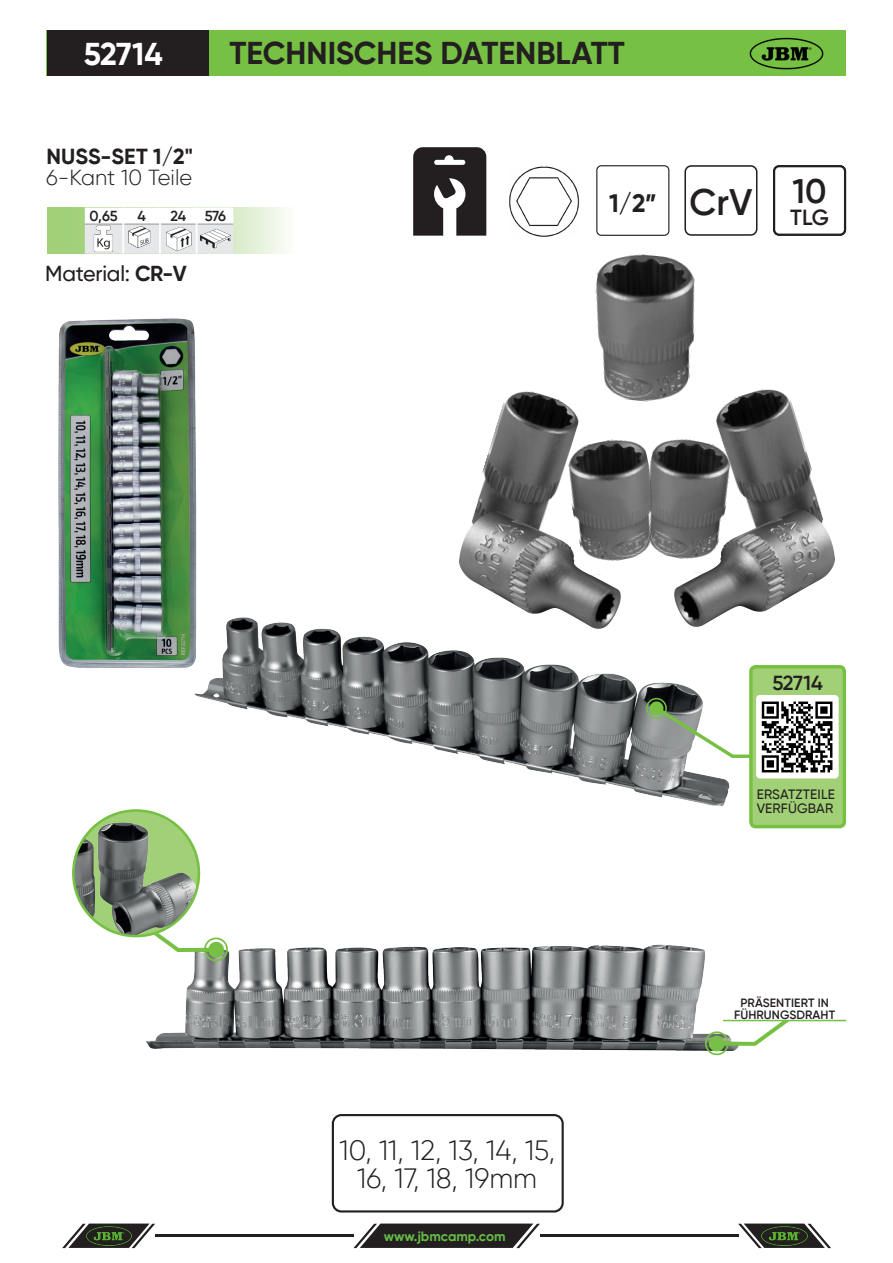
<style>
.page{position:relative;width:893px;height:1263px;background:#fff}
.page>*{position:absolute;margin:0;border:0;box-sizing:border-box;transform-origin:0 0}
.t1{font:600 36.9px "Gilroy";color:#231f20}
.t2{font:600 34.05px "Gilroy";color:#231f20}
.t3{font:700 31.5px "Gilroy";color:#231f20}
.t4{font:700 31.5px "Gilroy";letter-spacing:-.01em;color:#fff}
.Descripciones_tablas{font:300 27.9px/27.9px "Gilroy";color:#231f20;text-align:center}
._1_2____recuadres{font:700 25.2px "Gilroy";color:#231f20}
.t5{font:600 21.9px "Gilroy";letter-spacing:-.005em;color:#231f20}
.TÍTULO{font:300 21.75px "Gilroy";color:#231f20}
.TÍTULO-2{font:700 21.75px "Gilroy";letter-spacing:.01em;color:#231f20}
.t6{font:500 21.6px "Gilroy";letter-spacing:-.01em;color:#231f20}
.t7{font:600 20.25px "Gilroy";letter-spacing:-.01em;color:#231f20}
.info_peso_y_cantidad{font:600 14.4px "Gilroy";letter-spacing:-.02em;color:#231f20}
.t8{font:500 13.5px "Gilroy";letter-spacing:.01em;color:#231f20}
.t9{font:700 13.5px "Gilroy";color:#65bc46}
.t10{font:600 12px/12px "Gilroy";letter-spacing:.01em;color:#231f20;text-align:center}
.s1{font-weight:700}
</style>
<div class="page">
<hr style="left:155px;top:1234px;width:198px;height:3px;background:#231f20">
<hr style="left:540px;top:1234px;width:198px;height:3px;background:#231f20">
<svg style="left:353px;top:1223px;width:187px;height:25px;background:#484546"></svg>
<svg style="left:62px;top:1223px;width:93px;height:25px"></svg>
<svg style="left:738px;top:1223px;width:93px;height:25px"></svg>
<img style="left:85px;top:1225px;width:48px;height:21px">
<img style="left:760px;top:1225px;width:48px;height:21px">
<svg style="left:47px;top:31px;width:799px;height:45px;background:#639c3b"></svg>
<div style="left:684px;top:165px;width:73px;height:71px;border:2px solid #231f20;border-radius:6px"></div>
<img style="left:748px;top:36px;width:77px;height:35px">
<div style="left:596px;top:165px;width:73px;height:71px;border:1px solid #231f20;border-radius:4px"></div>
<img style="left:509px;top:166px;width:71px;height:71px">
<svg style="left:413px;top:147px;width:73px;height:89px"></svg>
<img style="left:194px;top:592px;width:536px;height:214px">
<img style="left:130px;top:937px;width:575px;height:114px">
<svg style="left:143px;top:923px;width:87px;height:40px"></svg>
<hr style="left:723px;top:1020px;width:123px;height:1px;background:#76c043">
<svg style="left:703px;top:1017px;width:87px;height:39px"></svg>
<svg style="left:47px;top:207px;width:239px;height:47px"></svg>
<hr style="left:122px;top:224px;width:2px;height:30px;background:#fff">
<hr style="left:159px;top:224px;width:2px;height:30px;background:#fff">
<hr style="left:196px;top:224px;width:1px;height:30px;background:#fff">
<img style="left:90px;top:225px;width:28px;height:28px">
<img style="left:127px;top:225px;width:25px;height:24px">
<img style="left:165px;top:225px;width:28px;height:27px">
<img style="left:200px;top:224px;width:31px;height:29px">
<div style="left:646px;top:698px;width:21px;height:21px;border:2px solid #76c043;border-radius:50%"></div>
<svg style="left:652px;top:703px;width:97px;height:57px"></svg>
<div style="left:650px;top:701px;width:13px;height:14px;background:#78c042;border-radius:50%"></div>
<div style="left:751px;top:667px;width:93px;height:160px;background:#a1d076;border-radius:5px"></div>
<div style="left:749px;top:665px;width:97px;height:163px;border:3px solid #78c042;border-radius:5px"></div>
<img style="left:73px;top:810px;width:126px;height:126px;border-radius:63px">
<div style="left:72px;top:809px;width:128px;height:128px;border:3px solid #76c043;border-radius:50%"></div>
<img style="left:667px;top:439px;width:44px;height:118px">
<img style="left:711px;top:389px;width:110px;height:121px">
<img style="left:674px;top:510px;width:161px;height:116px">
<img style="left:583px;top:439px;width:84px;height:121px">
<img style="left:474px;top:391px;width:109px;height:121px">
<img style="left:459px;top:512px;width:161px;height:116px">
<img style="left:595px;top:254px;width:100px;height:148px">
<div style="left:332px;top:1114px;width:232px;height:98px;border:2px solid #231f20;border-radius:9px"></div>
<img style="left:58px;top:318px;width:142px;height:350px">
<img style="left:756px;top:695px;width:83px;height:83px">
<div style="left:773px;top:165px;width:73px;height:71px;border:2px solid #231f20;border-radius:5px"></div>
<p class="t4" style="left:84px;top:34px;width:80px">52714</p>
<p class="TÍTULO-2" style="left:46px;top:143px;width:148px">NUSS-SET 1/2"</p>
<p class="TÍTULO" style="left:46px;top:164px;width:148px">6-Kant 10 Teile</p>
<p class="t3" style="left:229px;top:33px;width:397px">TECHNISCHES DATENBLATT</p>
<p class="info_peso_y_cantidad" style="left:90px;top:207px;width:29px">0,65</p>
<p class="info_peso_y_cantidad" style="left:137px;top:207px;width:10px">4</p>
<p class="info_peso_y_cantidad" style="left:170px;top:207px;width:17px">24</p>
<p class="info_peso_y_cantidad" style="left:205px;top:207px;width:23px">576</p>
<p class="t6" style="left:45px;top:260px;width:143px">Material: <span class="s1">CR-V</span></p>
<p class="_1_2____recuadres" style="left:609px;top:187px;width:49px">1/2”</p>
<p class="t1" style="left:689px;top:179px;width:64px">CrV</p>
<p class="t2" style="left:792px;top:170px;width:36px">10</p>
<p class="t5" style="left:790px;top:203px;width:40px">TLG</p>
<p class="t5" style="left:789px;top:203px;width:43px">PCS</p>
<p class="Descripciones_tablas" style="left:339px;top:1136px;width:217px">10, 11, 12, 13, 14, 15,<br>16, 17, 18, 19mm</p>
<p class="t9" style="left:384px;top:1228px;width:123px">www.jbmcamp.com</p>
<p class="t7" style="left:772px;top:670px;width:52px">52714</p>
<p class="t8" style="left:757px;top:786px;width:80px">ERSATZTEILE</p>
<p class="t8" style="left:757px;top:800px;width:78px">VERFÜGBAR</p>
<p class="t10" style="left:734px;top:997px;width:103px">PRÄSENTIERT IN<br>FÜHRUNGSDRAHT</p>
</div>
